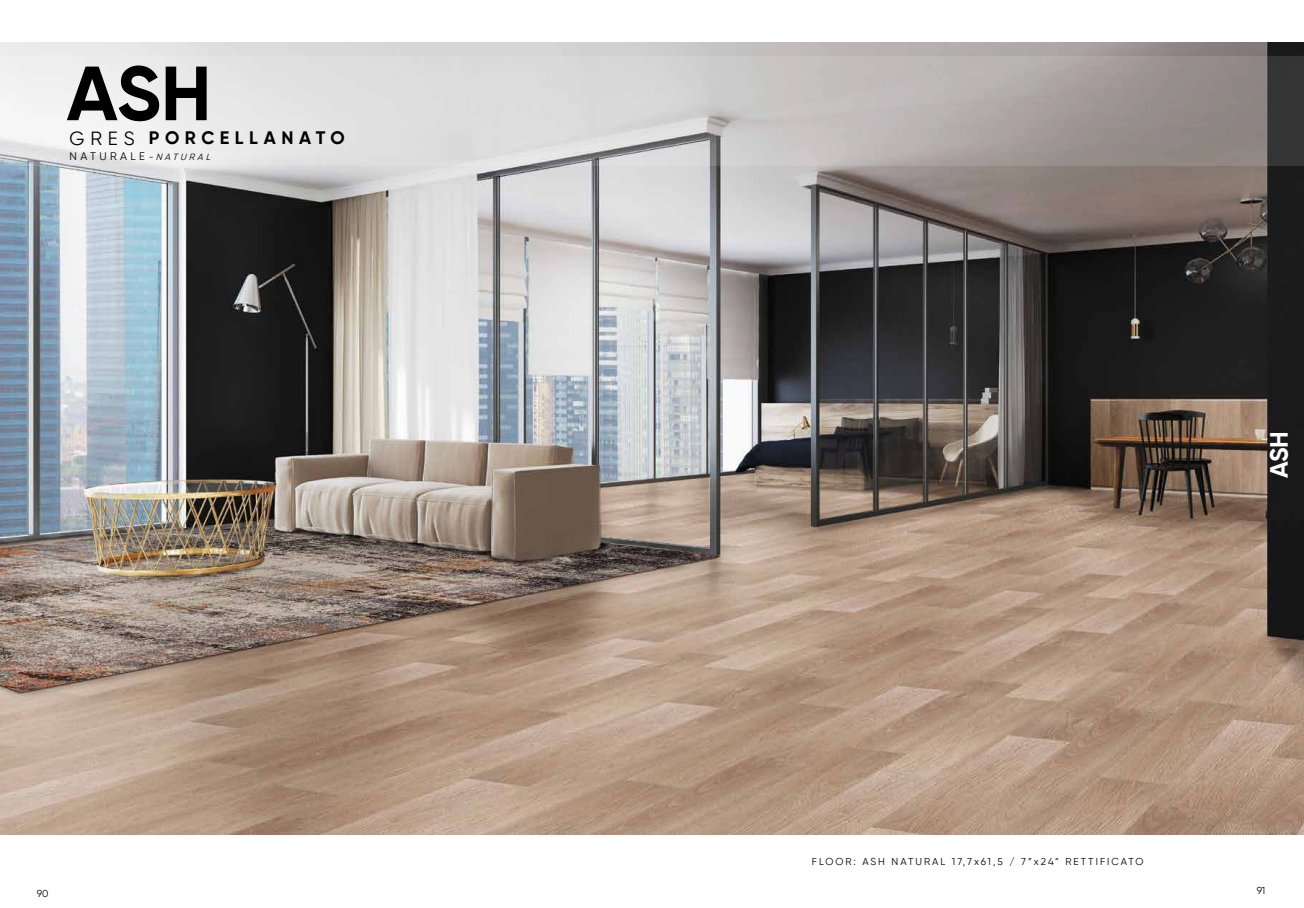
<style>
.page{position:relative;width:1304px;height:908px;background:#fff}
.page>*{position:absolute;margin:0;border:0;box-sizing:border-box;transform-origin:0 0}
.t1{font:700 76.5px "Gilroy";color:#000}
.t2{font:700 25px "Gilroy";color:#fff}
.t3{font:700 18px "Gilroy";letter-spacing:.31em;color:#000}
.t4{font:10.9px "Gilroy";letter-spacing:.31em;color:#000}
.t5{font:10px "Gilroy";letter-spacing:.2em;color:#000}
.s1{font-weight:400;font-size:19px}
.s2{font-style:italic;font-size:9px}
</style>
<div class="page">
<img style="left:0;top:43px;width:1304px;height:790px">
<svg style="left:0;top:57px;width:1304px;height:109px;background:#c5c3c2"></svg>
<h1 class="t1" style="left:67px;top:45px;width:146px">ASH</h1>
<h3 class="t3" style="left:70px;top:127px;width:277px"><span class="s1">GRES</span> PORCELLANATO</h3>
<p class="t4" style="left:70px;top:150px;width:145px">NATURALE <span class="s2">-NATURAL</span></p>
<h2 class="t2" style="left:1263px;top:478px;width:49px;rotate:-90deg">ASH</h2>
<p class="t5" style="left:812px;top:854px;width:333px">FLOOR: ASH NATURAL 17,7x61,5 / 7”x24” RETTIFICATO</p>
<p class="t5" style="left:37px;top:886px;width:13px">90</p>
<p class="t5" style="left:1257px;top:884px;width:10px">91</p>
</div>
